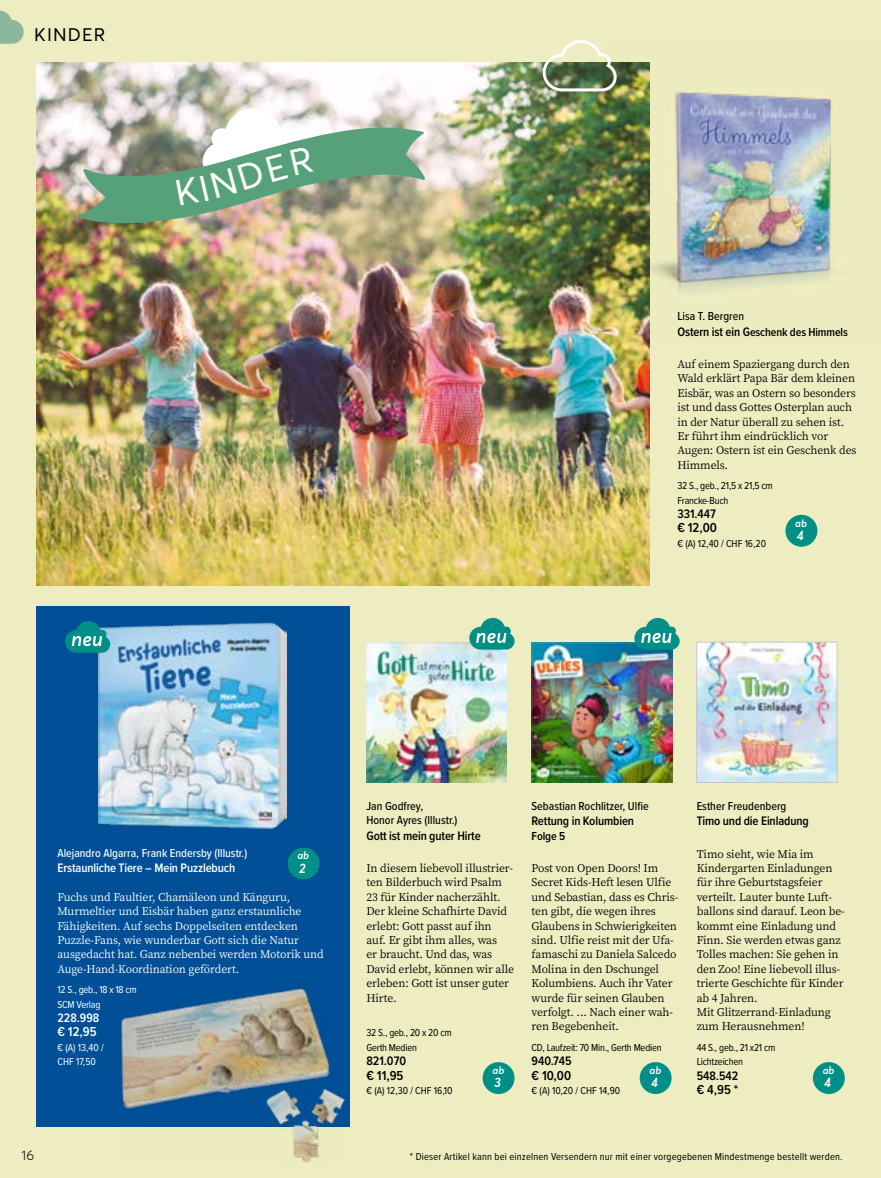
<style>
.page{position:relative;width:881px;height:1178px;background:#fff}
.page>*{position:absolute;margin:0;border:0;box-sizing:border-box;transform-origin:0 0}
.t1{font:18px "Averta";letter-spacing:.065em;color:#000}
.t2{font:600 13.5px "Proxima Nova Cond";color:#000}
.t3{font:600 13.5px "Proxima Nova Cond";color:#fff}
.t4{font:italic 600 13.5px "Averta";color:#fff}
.t5{font:300 13.5px "Averta";color:#000}
.t6{font:600 12.75px "Proxima Nova Cond";letter-spacing:-.01em;color:#000}
.t7{font:600 12.75px "Proxima Nova Cond";letter-spacing:-.01em;color:#fff}
.t8{font:500 12px/14.4px "Proxima Nova Cond";color:#000}
.t9{font:600 12px/15.3px "Proxima Nova Cond";letter-spacing:-.01em;color:#000}
.t10{font:500 12px "Proxima Nova Cond";color:#fff}
.t11{font:11.7px/14.4px "Source Serif Variable";letter-spacing:-.01em;color:#000}
.t12{font:11.7px/14.4px "Source Serif Variable";letter-spacing:-.01em;color:#fff}
.t13{font:10.5px "Proxima Nova Cond";color:#000}
.t14{font:10.5px/14.4px "Proxima Nova Cond";letter-spacing:-.02em;color:#000}
.t15{font:10.5px/14.4px "Proxima Nova Cond";letter-spacing:-.02em;color:#fff}
.t16{font:10.5px/14.4px "Proxima Nova Cond";color:#fff}
.t17{font:italic 600 10.5px "Averta";color:#fff}
.s1{font-weight:500}
.s2{font-size:12.75px}
</style>
<div class="page">
<div style="left:0;top:0;width:880px;height:1178px;background:#ededc1"></div>
<img style="left:36px;top:62px;width:612px;height:523px">
<svg style="left:0;top:10px;width:24px;height:34px"></svg>
<svg style="left:541px;top:40px;width:64px;height:53px"></svg>
<div style="left:36px;top:606px;width:313px;height:521px;background:#015097"></div>
<img style="left:99px;top:622px;width:188px;height:207px">
<svg style="left:65px;top:621px;width:45px;height:32px"></svg>
<img style="left:120px;top:988px;width:225px;height:175px">
<img style="left:366px;top:642px;width:140px;height:140px">
<div style="left:482px;top:1062px;width:32px;height:32px;background:#008f87;border-radius:50%"></div>
<svg style="left:469px;top:618px;width:45px;height:32px"></svg>
<img style="left:531px;top:642px;width:140px;height:140px">
<div style="left:639px;top:1062px;width:32px;height:32px;background:#008f87;border-radius:50%"></div>
<svg style="left:634px;top:618px;width:45px;height:32px"></svg>
<img style="left:698px;top:644px;width:137px;height:137px">
<div style="left:696px;top:642px;width:141px;height:141px;border:1px solid #c6c6c6"></div>
<div style="left:812px;top:1062px;width:32px;height:32px;background:#008f87;border-radius:50%"></div>
<img style="left:605px;top:54px;width:228px;height:289px">
<div style="left:785px;top:515px;width:32px;height:32px;background:#008f87;border-radius:50%"></div>
<div style="left:287px;top:847px;width:32px;height:32px;background:#008f87;border-radius:50%"></div>
<img style="left:78px;top:106px;width:347px;height:124px">
<h1 class="t1" style="left:34px;top:22px;width:73px">KINDER</h1>
<p class="t9" style="left:677px;top:308px;width:172px"><span class="s1">Lisa T. Bergren<br></span><span class="s2">Ostern ist ein G</span>eschenk des Himmels</p>
<p class="t11" style="left:677px;top:357px;width:181px">Auf einem Spaziergang durch den<br>Wald erklärt Papa Bär dem kleinen<br>Eisbär, was an Ostern so besonders ist und dass Gottes Osterplan auch in der Natur überall zu sehen ist.<br>Er führt ihm eindrücklich vor<br>Augen: Ostern ist ein Geschenk des<br>Himmels.</p>
<p class="t14" style="left:677px;top:478px;width:97px">32 S., geb., 21,5 x 21,5 cm<br>Francke-Buch</p>
<p class="t6" style="left:677px;top:504px;width:40px">331.447</p>
<p class="t2" style="left:677px;top:518px;width:41px">€ 12,00</p>
<p class="t13" style="left:677px;top:535px;width:90px">€ (A) 12,40 / CHF 16,20</p>
<p class="t17" style="left:795px;top:515px;width:13px">ab</p>
<p class="t4" style="left:796px;top:526px;width:9px">4</p>
<p class="t10" style="left:57px;top:844px;width:191px">Alejandro Algarra, Frank Endersby (Illustr.)</p>
<p class="t7" style="left:57px;top:858px;width:179px">Erstaunliche Tiere – Mein Puzzlebuch</p>
<p class="t12" style="left:57px;top:890px;width:268px">Fuchs und Faultier, Chamäleon und Känguru, Murmeltier und Eisbär haben ganz erstaunliche Fähigkeiten. Auf sechs Doppelseiten entdecken Puzzle-Fans, wie wunderbar Gott sich die Natur ausgedacht hat. Ganz nebenbei werden Motorik und Auge-Hand-Koordination gefördert.</p>
<p class="t15" style="left:57px;top:982px;width:81px">12 S., geb., 18 x 18 cm<br>SCM Verlag</p>
<p class="t7" style="left:57px;top:1008px;width:43px">228.998</p>
<p class="t3" style="left:57px;top:1022px;width:41px">€ 12,95</p>
<p class="t16" style="left:57px;top:1039px;width:48px">€ (A) 13,40 /<br>CHF 17,50</p>
<p class="t17" style="left:297px;top:848px;width:13px">ab</p>
<p class="t4" style="left:299px;top:858px;width:8px">2</p>
<p class="t8" style="left:366px;top:798px;width:92px">Jan Godfrey,<br>Honor Ayres (Illustr.)</p>
<p class="t6" style="left:366px;top:826px;width:116px">Gott ist mein guter Hirte</p>
<p class="t11" style="left:366px;top:861px;width:149px">In diesem liebevoll illustrier&shy;ten Bilderbuch wird Psalm<br>23 für Kinder nacherzählt.<br>Der kleine Schafhirte David erlebt: Gott passt auf ihn auf. Er gibt ihm alles, was<br>er braucht. Und das, was<br>David erlebt, können wir alle erleben: Gott ist unser guter<br>Hirte.</p>
<p class="t14" style="left:366px;top:1025px;width:87px">32 S., geb., 20 x 20 cm<br>Gerth Medien</p>
<p class="t6" style="left:366px;top:1051px;width:41px">821.070</p>
<p class="t2" style="left:366px;top:1065px;width:39px">€ 11,95</p>
<p class="t13" style="left:366px;top:1083px;width:88px">€ (A) 12,30 / CHF 16,10</p>
<p class="t17" style="left:492px;top:1063px;width:13px">ab</p>
<p class="t4" style="left:494px;top:1073px;width:8px">3</p>
<p class="t8" style="left:531px;top:798px;width:118px">Sebastian Rochlitzer, Ulfie</p>
<p class="t6" style="left:531px;top:812px;width:104px">Rettung in Kolumbien</p>
<p class="t9" style="left:531px;top:828px;width:35px">Folge 5</p>
<p class="t11" style="left:531px;top:861px;width:148px">Post von Open Doors! Im<br>Secret Kids-Heft lesen Ulfie und Sebastian, dass es Chris&shy;ten gibt, die wegen ihres<br>Glaubens in Schwierigkeiten sind. Ulfie reist mit der Ufa&shy;famaschi zu Daniela Salcedo<br>Molina in den Dschungel<br>Kolumbiens. Auch ihr Vater wurde für seinen Glauben verfolgt. ... Nach einer wah&shy;ren Begebenheit.</p>
<p class="t14" style="left:531px;top:1039px;width:132px">CD, Laufzeit: 70 Min., Gerth Medien</p>
<p class="t6" style="left:531px;top:1051px;width:42px">940.745</p>
<p class="t2" style="left:531px;top:1065px;width:41px">€ 10,00</p>
<p class="t13" style="left:531px;top:1083px;width:90px">€ (A) 10,20 / CHF 14,90</p>
<p class="t17" style="left:649px;top:1063px;width:13px">ab</p>
<p class="t4" style="left:650px;top:1073px;width:9px">4</p>
<p class="t8" style="left:696px;top:798px;width:91px">Esther Freudenberg</p>
<p class="t6" style="left:696px;top:812px;width:113px">Timo und die Einladung</p>
<p class="t11" style="left:696px;top:846px;width:149px">Timo sieht, wie Mia im<br>Kindergarten Einladungen für ihre Geburtstagsfeier verteilt. Lauter bunte Luft&shy;ballons sind darauf. Leon be&shy;kommt eine Einladung und<br>Finn. Sie werden etwas ganz<br>Tolles machen: Sie gehen in den Zoo! Eine liebevoll illus&shy;trierte Geschichte für Kinder ab 4 Jahren.<br>Mit Glitzerrand-Einladung zum Herausnehmen!</p>
<p class="t14" style="left:696px;top:1039px;width:80px">44 S., geb., 21 x21 cm<br>Lichtzeichen</p>
<p class="t6" style="left:696px;top:1066px;width:43px">548.542</p>
<p class="t2" style="left:696px;top:1079px;width:43px">€ 4,95 *</p>
<p class="t17" style="left:822px;top:1063px;width:13px">ab</p>
<p class="t4" style="left:824px;top:1073px;width:9px">4</p>
<p class="t5" style="left:22px;top:1146px;width:14px">16</p>
<p class="t13" style="left:409px;top:1148px;width:434px">* Dieser Artikel kann bei einzelnen Versendern nur mit einer vorgegebenen Mindestmenge bestellt werden.</p>
</div>
